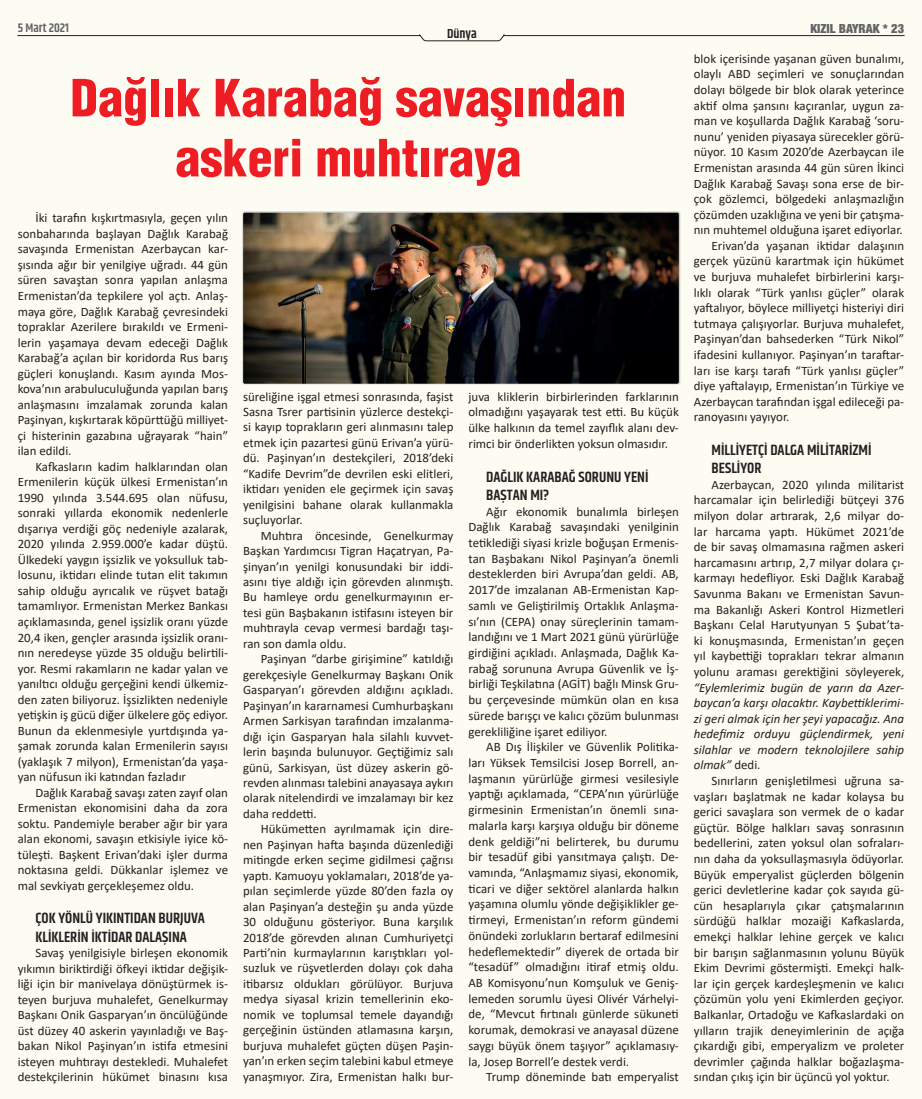
<style>
.page{position:relative;width:922px;height:1099px;background:#fff}
.page>*{position:absolute;margin:0;border:0;box-sizing:border-box;transform-origin:0 0}
.ana_başlık{font:900 condensed 50px/60px "Helvetica";color:#ee1d23;text-align:center}
.ara_başlık{font:600 15px/18.1px "Khand";color:#231f20}
.t1{font:600 13.12px "Khand";color:#231f20}
.t2{font:12.88px/15.5px "Calibri";color:#231f20;text-align:justify}
.t3{font:900 condensed 12.5px "Helvetica Neue";color:#636366}
.t4{font:600 12.5px "Khand";color:#636366}
.s1{font-style:italic}
</style>
<div class="page">
<div style="left:0;top:0;width:921px;height:1098px;background:#fdfcf3"></div>
<hr style="left:18px;top:35px;width:402px;height:1px;background:#231f20">
<hr style="left:503px;top:35px;width:400px;height:1px;background:#231f20">
<svg style="left:419px;top:34px;width:85px;height:7px"></svg>
<div style="left:241px;top:211px;width:439px;height:174px;background:#231f20;opacity:.4"></div>
<img style="left:243px;top:213px;width:435px;height:171px">
<p class="t4" style="left:18px;top:20px;width:53px">5 Mart 2021</p>
<p class="t3" style="left:810px;top:20px;width:95px">KIZIL BAYRAK * 23</p>
<p class="t1" style="left:447px;top:25px;width:31px">Dünya</p>
<p class="ana_başlık" style="left:70px;top:67px;width:557px">Dağlık Karabağ savaşından askeri muhtıraya</p>
<p class="t2" style="left:18px;top:210px;width:212px;text-indent:18px">İki tarafın kışkırtmasıyla, geçen yılın sonbaharında başlayan Dağlık Karabağ savaşında Ermenistan Azerbaycan kar&shy;şısında ağır bir yenilgiye uğradı. 44 gün süren savaştan sonra yapılan anlaşma Ermenistan’da tepkilere yol açtı. Anlaş&shy;maya göre, Dağlık Karabağ çevresindeki topraklar Azerilere bırakıldı ve Ermeni&shy;lerin yaşamaya devam edeceği Dağlık Karabağ’a açılan bir koridorda Rus barış güçleri konuşlandı. Kasım ayında Mos&shy;kova’nın arabuluculuğunda yapılan barış anlaşmasını imzalamak zorunda kalan Paşinyan, kışkırtarak köpürttüğü milliyet&shy;çi histerinin gazabına uğrayarak “hain” ilan edildi.</p>
<p class="t2" style="left:18px;top:458px;width:212px;text-indent:18px">Kafkasların kadim halklarından olan Ermenilerin küçük ülkesi Ermenistan’ın 1990 yılında 3.544.695 olan nüfusu, sonraki yıllarda ekonomik nedenlerle dışarıya verdiği göç nedeniyle azalarak, 2020 yılında 2.959.000’e kadar düştü.<br>Ülkedeki yaygın işsizlik ve yoksulluk tab&shy;losunu, iktidarı elinde tutan elit takımın sahip olduğu ayrıcalık ve rüşvet batağı tamamlıyor. Ermenistan Merkez Bankası açıklamasında, genel işsizlik oranı yüzde 20,4 iken, gençler arasında işsizlik oranı&shy;nın neredeyse yüzde 35 olduğu belirtili&shy;yor. Resmi rakamların ne kadar yalan ve yanıltıcı olduğu gerçeğini kendi ülkemiz&shy;den zaten biliyoruz. İşsizlikten nedeniyle yetişkin iş gücü diğer ülkelere göç ediyor.<br>Bunun da eklenmesiyle yurtdışında ya&shy;şamak zorunda kalan Ermenilerin sayısı (yaklaşık 7 milyon), Ermenistan’da yaşa&shy;yan nüfusun iki katından fazladır</p>
<p class="t2" style="left:18px;top:784px;width:212px;text-indent:18px">Dağlık Karabağ savaşı zaten zayıf olan Ermenistan ekonomisini daha da zora soktu. Pandemiyle beraber ağır bir yara alan ekonomi, savaşın etkisiyle iyice kö&shy;tüleşti. Başkent Erivan’daki işler durma noktasına geldi. Dükkanlar işlemez ve mal sevkiyatı gerçekleşemez oldu.</p>
<p class="ara_başlık" style="left:35px;top:910px;width:171px">ÇOK YÖNLÜ YIKINTIDAN BURJUVA<br>KLIKLERIN IKTIDAR DALAŞINA</p>
<p class="t2" style="left:18px;top:944px;width:212px;text-indent:18px">Savaş yenilgisiyle birleşen ekonomik yıkımın biriktirdiği öfkeyi iktidar değişik&shy;liği için bir manivelaya dönüştürmek is&shy;teyen burjuva muhalefet, Genelkurmay Başkanı Onik Gasparyan’ın öncülüğünde üst düzey 40 askerin yayınladığı ve Baş&shy;bakan Nikol Paşinyan’ın istifa etmesini isteyen muhtırayı destekledi. Muhalefet destekçilerinin hükümet binasını kısa</p>
<p class="t2" style="left:243px;top:388px;width:212px">süreliğine işgal etmesi sonrasında, faşist Sasna Tsrer partisinin yüzlerce destekçi&shy;si kayıp toprakların geri alınmasını talep etmek için pazartesi günü Erivan’a yürü&shy;dü. Paşinyan’ın destekçileri, 2018’deki “Kadife Devrim”de devrilen eski elitleri, iktidarı yeniden ele geçirmek için savaş yenilgisini bahane olarak kullanmakla suçluyorlar.</p>
<p class="t2" style="left:243px;top:527px;width:212px;text-indent:18px">Muhtıra öncesinde, Genelkurmay Başkan Yardımcısı Tigran Haçatryan, Pa&shy;şinyan’ın yenilgi konusundaki bir iddi&shy;asını tiye aldığı için görevden alınmıştı.<br>Bu hamleye ordu genelkurmayının er&shy;tesi gün Başbakanın istifasını isteyen bir muhtırayla cevap vermesi bardağı taşı&shy;ran son damla oldu.</p>
<p class="t2" style="left:243px;top:651px;width:212px;text-indent:18px">Paşinyan “darbe girişimine” katıldığı gerekçesiyle Genelkurmay Başkanı Onik Gasparyan’ı görevden aldığını açıkladı.<br>Paşinyan’ın kararnamesi Cumhurbaşkanı Armen Sarkisyan tarafından imzalanma&shy;dığı için Gasparyan hala silahlı kuvvet&shy;lerin başında bulunuyor. Geçtiğimiz salı günü, Sarkisyan, üst düzey askerin gö&shy;revden alınması talebini anayasaya aykırı olarak nitelendirdi ve imzalamayı bir kez daha reddetti.</p>
<p class="t2" style="left:243px;top:821px;width:212px;text-indent:18px">Hükümetten ayrılmamak için dire&shy;nen Paşinyan hafta başında düzenlediği mitingde erken seçime gidilmesi çağrısı yaptı. Kamuoyu yoklamaları, 2018’de ya&shy;pılan seçimlerde yüzde 80’den fazla oy alan Paşinyan’a desteğin şu anda yüzde 30 olduğunu gösteriyor. Buna karşılık 2018’de görevden alınan Cumhuriyetçi Parti’nin kurmaylarının karıştıkları yol&shy;suzluk ve rüşvetlerden dolayı çok daha itibarsız oldukları görülüyor. Burjuva medya siyasal krizin temellerinin eko&shy;nomik ve toplumsal temele dayandığı gerçeğinin üstünden atlamasına karşın, burjuva muhalefet güçten düşen Paşin&shy;yan’ın erken seçim talebini kabul etmeye yanaşmıyor. Zira, Ermenistan halkı bur-</p>
<p class="t2" style="left:468px;top:388px;width:212px">juva kliklerin birbirlerinden farklarının olmadığını yaşayarak test etti. Bu küçük ülke halkının da temel zayıflık alanı dev&shy;rimci bir önderlikten yoksun olmasıdır.</p>
<p class="ara_başlık" style="left:486px;top:468px;width:164px">DAĞLIK KARABAĞ SORUNU YENI<br>BAŞTAN MI?</p>
<p class="t2" style="left:468px;top:503px;width:212px;text-indent:18px">Ağır ekonomik bunalımla birleşen Dağlık Karabağ savaşındaki yenilginin tetiklediği siyasi krizle boğuşan Ermenis&shy;tan Başbakanı Nikol Paşinyan’a önemli desteklerden biri Avrupa’dan geldi. AB, 2017’de imzalanan AB-Ermenistan Kap&shy;samlı ve Geliştirilmiş Ortaklık Anlaşma&shy;sı’nın (CEPA) onay süreçlerinin tamam&shy;landığını ve 1 Mart 2021 günü yürürlüğe girdiğini açıkladı. Anlaşmada, Dağlık Ka&shy;rabağ sorununa Avrupa Güvenlik ve İş&shy;birliği Teşkilatına (AGİT) bağlı Minsk Gru&shy;bu çerçevesinde mümkün olan en kısa sürede barışçı ve kalıcı çözüm bulunması gerekliliğine işaret ediliyor.</p>
<p class="t2" style="left:468px;top:738px;width:212px;text-indent:18px">AB Dış İlişkiler ve Güvenlik Politika&shy;ları Yüksek Temsilcisi Josep Borrell, an&shy;laşmanın yürürlüğe girmesi vesilesiyle yaptığı açıklamada, “CEPA’nın yürürlüğe girmesinin Ermenistan’ın önemli sına&shy;malarla karşı karşıya olduğu bir döneme denk geldiği”ni belirterek, bu durumu bir tesadüf gibi yansıtmaya çalıştı. De&shy;vamında, “Anlaşmamız siyasi, ekonomik, ticari ve diğer sektörel alanlarda halkın yaşamına olumlu yönde değişiklikler ge&shy;tirmeyi, Ermenistan’ın reform gündemi önündeki zorlukların bertaraf edilmesini hedeflemektedir” diyerek de ortada bir “tesadüf” olmadığını itiraf etmiş oldu.<br>AB Komisyonu’nun Komşuluk ve Geniş&shy;lemeden sorumlu üyesi Olivér Várhelyi&shy;de, “Mevcut fırtınalı günlerde sükuneti korumak, demokrasi ve anayasal düzene saygı büyük önem taşıyor” açıklamasıy&shy;la, Josep Borrell’e destek verdi.</p>
<p class="t2" style="left:486px;top:1068px;width:194px">Trump döneminde batı emperyalist</p>
<p class="t2" style="left:693px;top:50px;width:212px">blok içerisinde yaşanan güven bunalımı, olaylı ABD seçimleri ve sonuçlarından dolayı bölgede bir blok olarak yeterince aktif olma şansını kaçıranlar, uygun za&shy;man ve koşullarda Dağlık Karabağ ‘soru&shy;nunu’ yeniden piyasaya sürecekler görü&shy;nüyor. 10 Kasım 2020’de Azerbaycan ile Ermenistan arasında 44 gün süren İkinci Dağlık Karabağ Savaşı sona erse de bir&shy;çok gözlemci, bölgedeki anlaşmazlığın çözümden uzaklığına ve yeni bir çatışma&shy;nın muhtemel olduğuna işaret ediyorlar.</p>
<p class="t2" style="left:693px;top:237px;width:212px;text-indent:18px">Erivan’da yaşanan iktidar dalaşının gerçek yüzünü karartmak için hükümet ve burjuva muhalefet birbirlerini karşı&shy;lıklı olarak “Türk yanlısı güçler” olarak yaftalıyor, böylece milliyetçi histeriyi diri tutmaya çalışıyorlar. Burjuva muhalefet, Paşinyan’dan bahsederken “Türk Nikol” ifadesini kullanıyor. Paşinyan’ın taraftar&shy;ları ise karşı tarafı “Türk yanlısı güçler” diye yaftalayıp, Ermenistan’ın Türkiye ve Azerbaycan tarafından işgal edileceği pa&shy;ranoyasını yayıyor.</p>
<p class="ara_başlık" style="left:711px;top:442px;width:161px">MILLIYETÇI DALGA MILITARIZMI<br>BESLIYOR</p>
<p class="t2" style="left:693px;top:476px;width:212px;text-indent:18px">Azerbaycan, 2020 yılında militarist harcamalar için belirlediği bütçeyi 376 milyon dolar artırarak, 2,6 milyar do&shy;lar harcama yaptı. Hükümet 2021’de de bir savaş olmamasına rağmen askeri harcamasını artırıp, 2,7 milyar dolara çı&shy;karmayı hedefliyor. Eski Dağlık Karabağ Savunma Bakanı ve Ermenistan Savun&shy;ma Bakanlığı Askeri Kontrol Hizmetleri Başkanı Celal Harutyunyan 5 Şubat’ta&shy;ki konuşmasında, Ermenistan’ın geçen yıl kaybettiği toprakları tekrar almanın yolunu araması gerektiğini söyleyerek, <span class="s1">“Eylemlerimiz bugün de yarın da Azer&shy;baycan’a karşı olacaktır. Kaybettiklerimi&shy;zi geri almak için her şeyi yapacağız. Ana hedefimiz orduyu güçlendirmek, yeni silahlar ve modern teknolojilere sahip olmak”</span> dedi.</p>
<p class="t2" style="left:693px;top:772px;width:212px;text-indent:18px">Sınırların genişletilmesi uğruna sa&shy;vaşları başlatmak ne kadar kolaysa bu gerici savaşlara son vermek de o kadar güçtür. Bölge halkları savaş sonrasının bedellerini, zaten yoksul olan sofraları&shy;nın daha da yoksullaşmasıyla ödüyorlar.<br>Büyük emperyalist güçlerden bölgenin gerici devletlerine kadar çok sayıda gü&shy;cün hesaplarıyla çıkar çatışmalarının sürdüğü halklar mozaiği Kafkaslarda, emekçi halklar lehine gerçek ve kalıcı bir barışın sağlanmasının yolunu Büyük Ekim Devrimi göstermişti. Emekçi halk&shy;lar için gerçek kardeşleşmenin ve kalıcı çözümün yolu yeni Ekimlerden geçiyor.<br>Balkanlar, Ortadoğu ve Kafkaslardaki on yılların trajik deneyimlerinin de açığa çıkardığı gibi, emperyalizm ve proleter devrimler çağında halklar boğazlaşma&shy;sından çıkış için bir üçüncü yol yoktur.</p>
</div>
